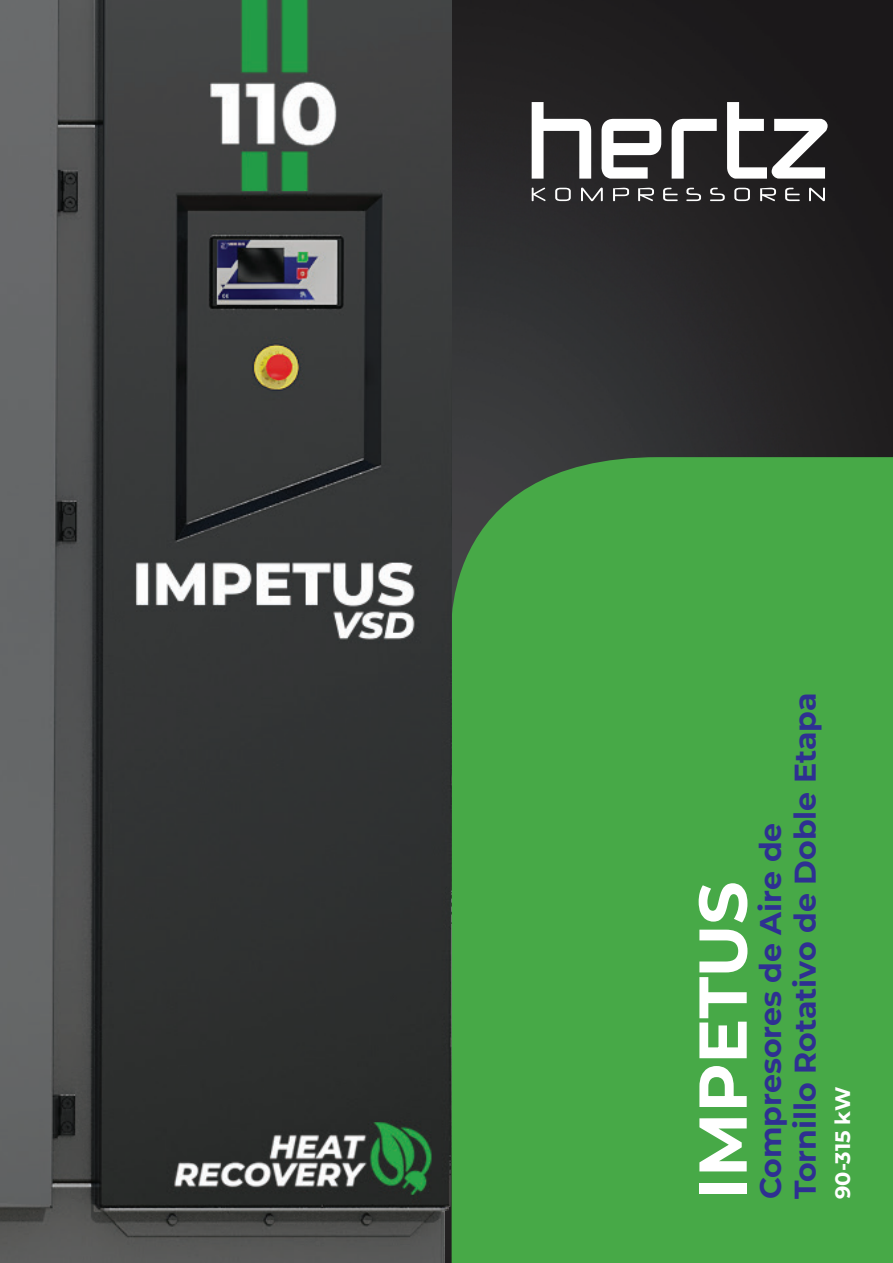
<style>
.page{position:relative;width:893px;height:1263px;background:#fff}
.page>*{position:absolute;margin:0;border:0;box-sizing:border-box;transform-origin:0 0}
.t1{font:700 67.5px "Montserrat";color:#fff}
.t2{font:700 30px/34.5px "Montserrat";color:#2e3092}
.t3{font:700 21px "Montserrat";color:#fff}
</style>
<div class="page">
<img style="left:451px;top:0;width:442px;height:457px">
<div style="left:451px;top:457px;width:442px;height:806px;background:#47a947"></div>
<svg style="left:532px;top:188px;width:293px;height:13px;background:#595859"></svg>
<svg style="left:672px;top:119px;width:45px;height:60px"></svg>
<svg style="left:602px;top:119px;width:59px;height:60px"></svg>
<svg style="left:532px;top:102px;width:59px;height:77px"></svg>
<svg style="left:727px;top:102px;width:101px;height:77px"></svg>
<img style="left:0;top:0;width:451px;height:1263px">
<h1 class="t1" style="left:678px;top:1199px;width:319px;rotate:-90deg">IMPETUS</h1>
<p class="t2" style="left:752px;top:1199px;width:508px;rotate:-90deg">Compresores de Aire de<br>Tornillo Rotativo de Doble Etapa</p>
<p class="t3" style="left:829px;top:1199px;width:114px;rotate:-90deg">90-315 kW</p>
</div>
